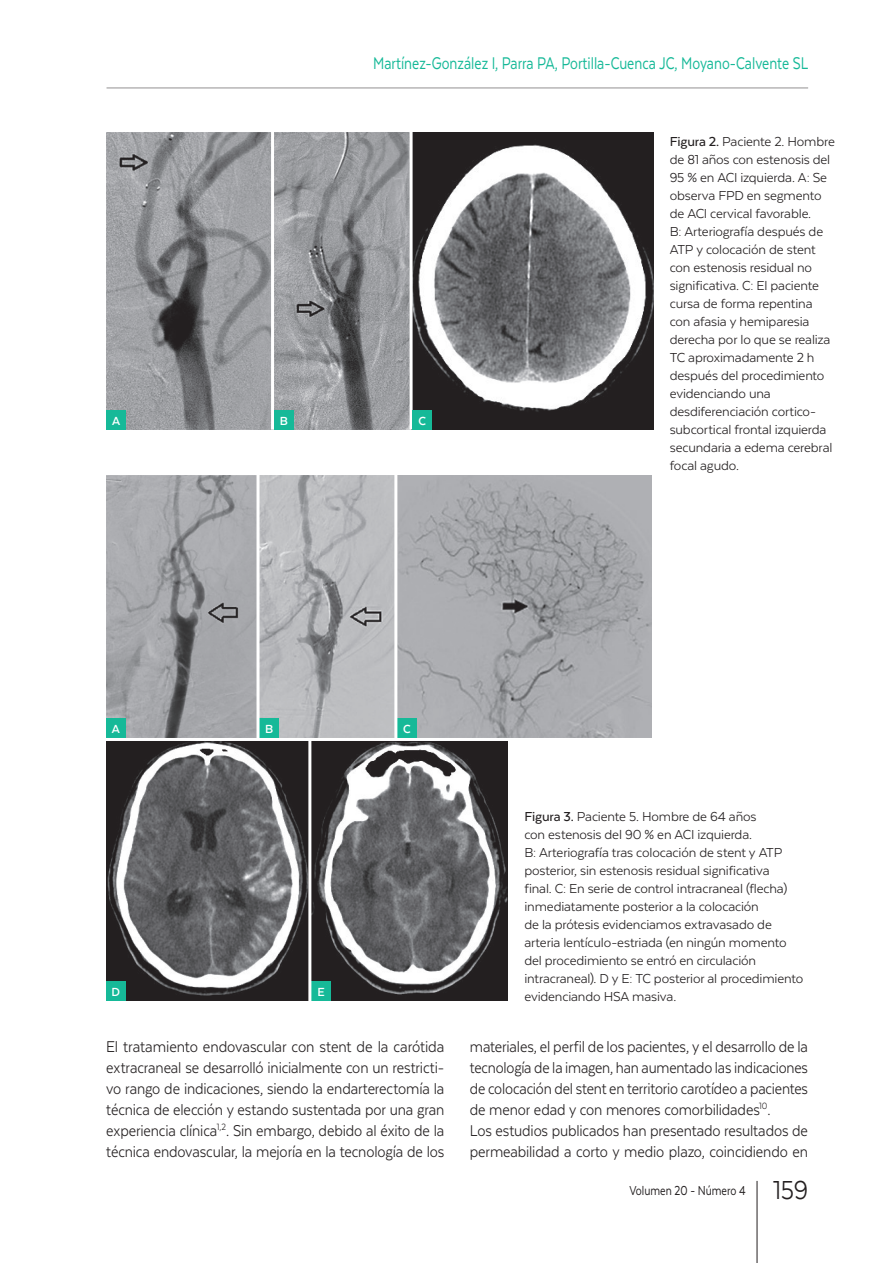
<style>
.page{position:relative;width:893px;height:1263px;background:#fff}
.page>*{position:absolute;margin:0;border:0;box-sizing:border-box;transform-origin:0 0}
.t1{font:19.5px "Texta";color:#16b998;scale:.8 1}
.INTER_Texto{font:18px/21px "Texta";letter-spacing:-.01em;color:#231f20;text-align:justify;scale:.91 1}
.INTER_Texto-2{font:18px/21px "Texta";letter-spacing:-.01em;color:#231f20;text-align:justify;scale:.9 1}
.INTER_Figura_pie_de{font:15px/18px "Texta";letter-spacing:-.01em;color:#231f20}
.t2{font:15px "Texta";color:#231f20;scale:.8 1}
.INTER_Figura_letra{font:700 13.5px "Texta";color:#fff}
.s1{font-weight:500}
.s2{font-size:30px}
</style>
<div class="page">
<img style="left:106px;top:132px;width:548px;height:298px">
<hr style="left:271px;top:128px;width:3px;height:302px;background:#fff">
<hr style="left:410px;top:128px;width:3px;height:302px;background:#fff">
<div style="left:274px;top:410px;width:19px;height:20px;background:#16b998"></div>
<div style="left:106px;top:410px;width:20px;height:20px;background:#16b998"></div>
<div style="left:413px;top:410px;width:19px;height:20px;background:#16b998"></div>
<img style="left:106px;top:476px;width:546px;height:262px">
<img style="left:106px;top:741px;width:402px;height:259px">
<div style="left:260px;top:719px;width:19px;height:19px;background:#16b998"></div>
<div style="left:397px;top:719px;width:20px;height:19px;background:#16b998"></div>
<div style="left:106px;top:719px;width:19px;height:19px;background:#16b998"></div>
<div style="left:106px;top:981px;width:19px;height:19px;background:#16b998"></div>
<div style="left:311px;top:981px;width:20px;height:19px;background:#16b998"></div>
<svg style="left:256px;top:475px;width:4px;height:263px"></svg>
<hr style="left:308px;top:738px;width:3px;height:263px;background:#fff">
<hr style="left:394px;top:469px;width:3px;height:269px;background:#fff">
<hr style="left:107px;top:88px;width:701px;height:1px;background:#231f20">
<hr style="left:757px;top:1181px;width:1px;height:82px;background:#231f20">
<h1 class="t1" style="left:373px;top:53px;width:545px">Martínez-González I, Parra PA, Portilla-Cuenca JC, Moyano-Calvente SL</h1>
<p class="INTER_Figura_letra" style="left:112px;top:414px;width:10px">A</p>
<p class="INTER_Figura_letra" style="left:280px;top:414px;width:10px">B</p>
<p class="INTER_Figura_letra" style="left:418px;top:414px;width:9px">C</p>
<p class="INTER_Figura_pie_de" style="left:670px;top:133px;width:167px"><span class="s1">Figura 2.</span> Paciente 2. Hombre de 81 años con estenosis del<br>95 % en ACI izquierda. A: Se observa FPD en segmento de ACI cervical favorable.<br>B: Arteriografía después de<br>ATP y colocación de stent con estenosis residual no significativa. C: El paciente cursa de forma repentina con afasia y hemiparesia derecha por lo que se realiza<br>TC aproximadamente 2 h después del procedimiento evidenciando una desdiferenciación cortico&shy;subcortical frontal izquierda secundaria a edema cerebral focal agudo.</p>
<p class="INTER_Figura_letra" style="left:112px;top:722px;width:10px">A</p>
<p class="INTER_Figura_letra" style="left:265px;top:722px;width:10px">B</p>
<p class="INTER_Figura_letra" style="left:403px;top:722px;width:9px">C</p>
<p class="INTER_Figura_letra" style="left:111px;top:985px;width:10px">D</p>
<p class="INTER_Figura_letra" style="left:317px;top:985px;width:9px">E</p>
<p class="INTER_Figura_pie_de" style="left:524px;top:808px;width:280px"><span class="s1">Figura 3.</span> Paciente 5. Hombre de 64 años<br>con estenosis del 90 % en ACI izquierda.<br>B: Arteriografía tras colocación de stent y ATP posterior, sin estenosis residual significativa<br>final. C: En serie de control intracraneal (flecha) inmediatamente posterior a la colocación<br>de la prótesis evidenciamos extravasado de arteria lentículo-estriada (en ningún momento del procedimiento se entró en circulación intracraneal). D y E: TC posterior al procedimiento evidenciando HSA masiva.</p>
<p class="INTER_Texto" style="left:106px;top:1035px;width:373px">El tratamiento endovascular con stent de la carótida extracraneal se desarrolló inicialmente con un restricti&shy;vo rango de indicaciones, siendo la endarterectomía la técnica de elección y estando sustentada por una gran experiencia clínica<sup>1,2</sup>. Sin embargo, debido al éxito de la técnica endovascular, la mejoría en la tecnología de los</p>
<p class="INTER_Texto-2" style="left:470px;top:1035px;width:377px">materiales, el perfil de los pacientes, y el desarrollo de la tecnología de la imagen, han aumentado las indicaciones de colocación del stent en territorio carotídeo a pacientes de menor edad y con menores comorbilidades<sup>10</sup>.</p>
<p class="INTER_Texto-2" style="left:470px;top:1119px;width:377px">Los estudios publicados han presentado resultados de permeabilidad a corto y medio plazo, coincidiendo en</p>
<p class="t2" style="left:629px;top:1182px;width:225px">Volumen 20 - Número 4 <span class="s2">159</span></p>
</div>
